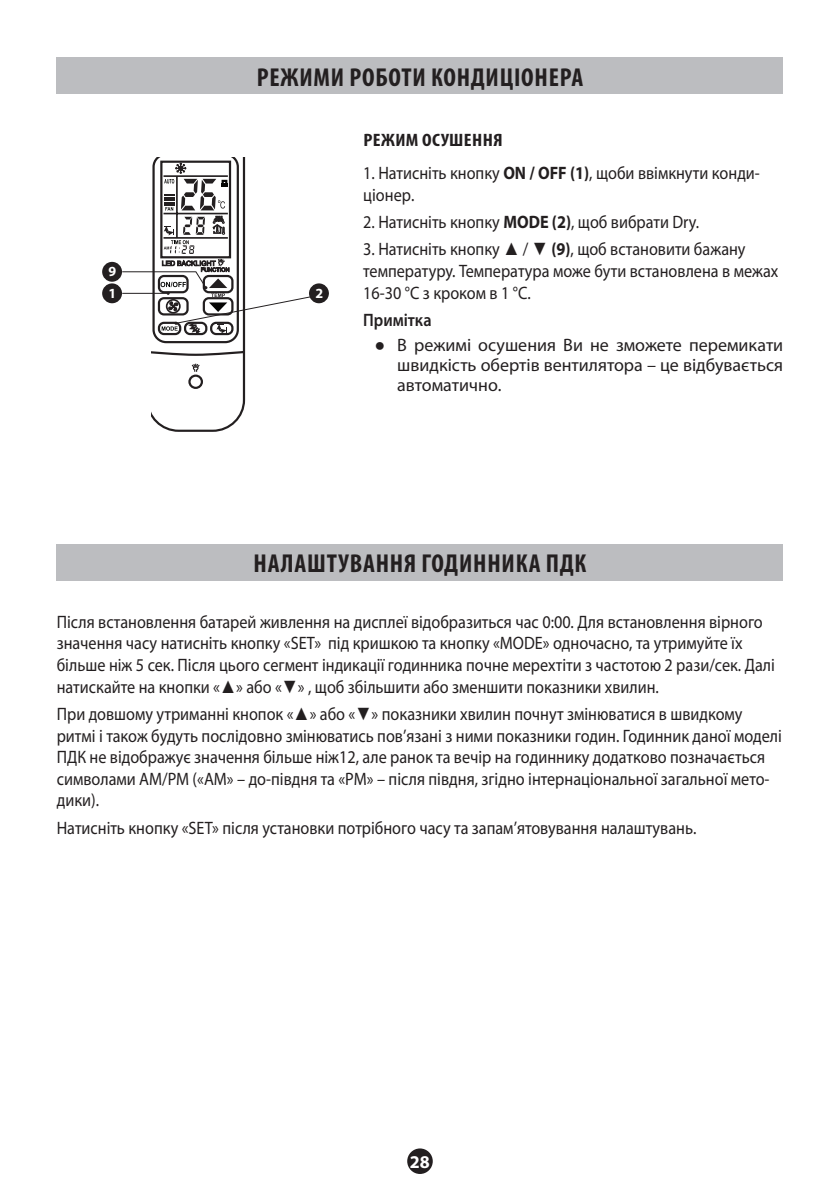
<style>
.page{position:relative;width:840px;height:1191px;background:#fff}
.page>*{position:absolute;margin:0;border:0;box-sizing:border-box;transform-origin:0 0}
.t1{font:700 condensed 26px "Myriad Pro";letter-spacing:.03em;color:#231f20}
.t2{font:18px/21.6px "Myriad Pro";color:#231f20;scale:.9 1}
.t3{font:18px/20px "Myriad Pro";color:#231f20;text-align:justify}
.t4{font:700 condensed 18px "Myriad Pro";letter-spacing:.02em;color:#231f20;scale:1.1 1}
.t5{font:600 18px "Myriad Pro";color:#231f20;scale:.9 1}
.t6{font:700 18px "Myriad Pro";color:#fff}
.t7{font:700 14px "Myriad Pro";color:#fff}
.s1{font-weight:700}
.s2{font-family:"Arial"}
</style>
<div class="page">
<div style="left:407px;top:1148px;width:25px;height:26px;background:#231f20;border-radius:50%"></div>
<div style="left:57px;top:57px;width:725px;height:37px;background:#bcbdc0"></div>
<div style="left:57px;top:544px;width:725px;height:37px;background:#bcbdc0"></div>
<div style="left:102px;top:283px;width:20px;height:20px;background:#231f20;border-radius:50%"></div>
<div style="left:102px;top:262px;width:20px;height:20px;background:#231f20;border-radius:50%"></div>
<svg style="left:121px;top:157px;width:208px;height:275px"></svg>
<div style="left:309px;top:283px;width:20px;height:20px;background:#231f20;border-radius:50%"></div>
<p class="t7" style="left:108px;top:262px;width:9px">9</p>
<p class="t7" style="left:108px;top:284px;width:9px">1</p>
<h1 class="t1" style="left:256px;top:61px;width:328px">РЕЖИМИ РОБОТИ КОНДИЦІОНЕРА</h1>
<p class="t7" style="left:315px;top:284px;width:9px">2</p>
<p class="t4" style="left:363px;top:129px;width:127px">РЕЖИМ ОСУШ ЕННЯ</p>
<p class="t2" style="left:363px;top:162px;width:442px">1. Натисніть кнопку <span class="s1">ON / OFF (1)</span>, щоби ввімкнути конди&shy;ціонер.</p>
<p class="t2" style="left:363px;top:211px;width:375px">2. Натисніть кнопку <span class="s1">MODE (2)</span>, щоб вибрати Dry.</p>
<p class="t2" style="left:363px;top:238px;width:462px">3. Натисніть кнопку <span class="s2">▲</span> / <span class="s2">▼</span> <span class="s1">(9)</span>, щоб встановити бажану температуру. Температура може бути встановлена в межах<br>16-30 °C з кроком в 1 °C.</p>
<p class="t5" style="left:363px;top:308px;width:77px">Примітка</p>
<p class="t3" style="left:397px;top:335px;width:387px;text-indent:-23px"><span class="s2">●</span> В режимі осушения Ви не зможете перемикати швидкість обертів вентилятора – це відбувається автоматично.</p>
<h1 class="t1" style="left:253px;top:547px;width:334px">НАЛАШТУВАННЯ ГОДИННИКА ПДК</h1>
<p class="t2" style="left:57px;top:610px;width:799px">Після встановлення батарей живлення на дисплеї відобразиться час 0:00. Для встановлення вірного значення часу натисніть кнопку «SET» під кришкою та кнопку «MODE» одночасно, та утримуйте їх більше ніж 5 сек. Після цього сегмент індикації годинника почне мерехтіти з частотою 2 рази/сек. Далі натискайте на кнопки «<span class="s2">▲</span>» або «<span class="s2">▼</span>» , щоб збільшити або зменшити показники хвилин.</p>
<p class="t2" style="left:57px;top:703px;width:806px">При довшому утриманні кнопок «<span class="s2">▲</span>» або «<span class="s2">▼</span>» показники хвилин почнут змінюватися в швидкому ритмі і також будуть послідовно змінюватись пов’язані з ними показники годин. Годинник даної моделі ПДК не відображує значення більше ніж12, але ранок та вечір на годиннику додатково позначається символами AM/PM («AM» – до-півдня та «PM» – після півдня, згідно інтернаціональної загальної мето&shy;дики).</p>
<p class="t2" style="left:57px;top:816px;width:712px">Натисніть кнопку «SET» після установки потрібного часу та запам’ятовування налаштувань.</p>
<p class="t6" style="left:410px;top:1150px;width:21px">28</p>
</div>
